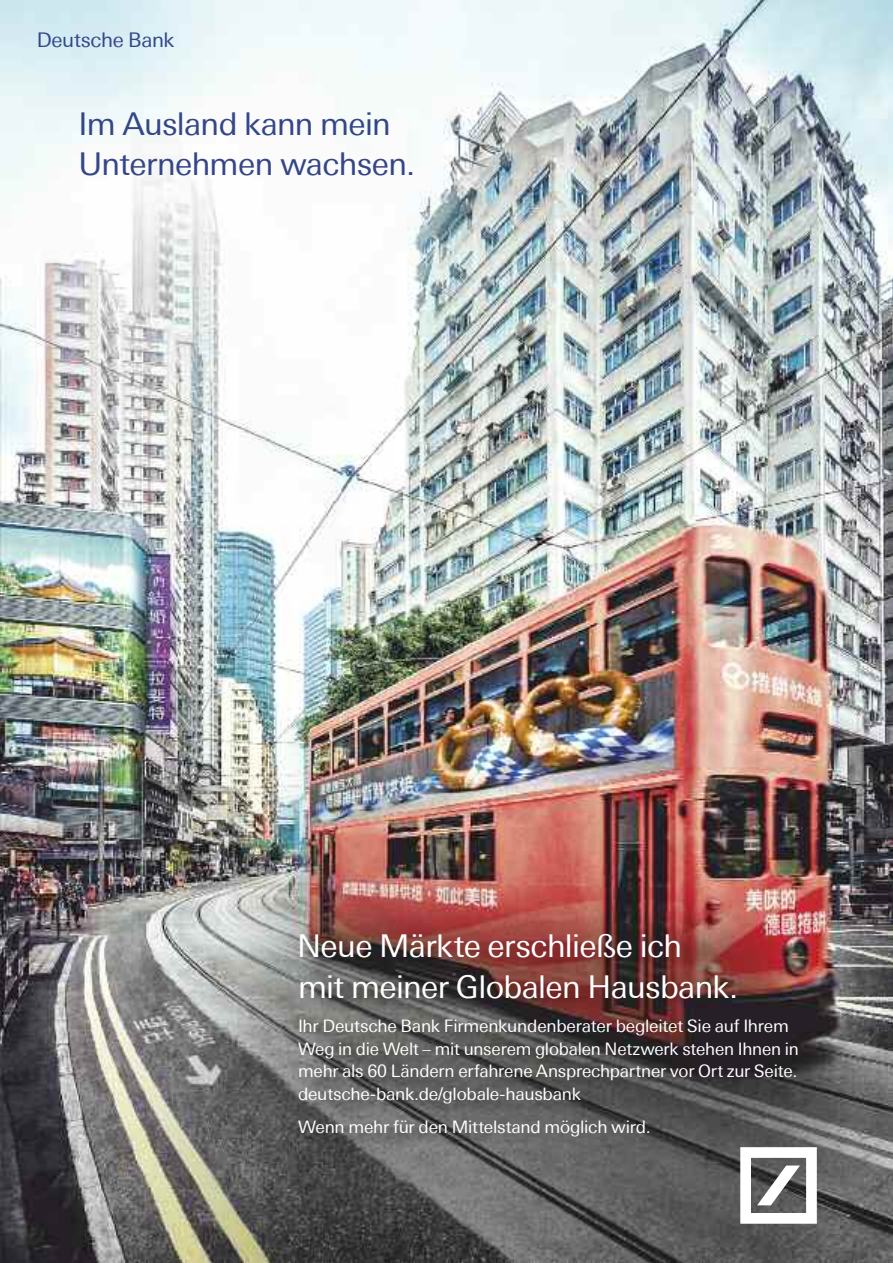
<style>
.page{position:relative;width:893px;height:1263px;background:#fff}
.page>*{position:absolute;margin:0;border:0;box-sizing:border-box;transform-origin:0 0}
.t1{font:31.5px/41px "Univers Deutsche Bank";letter-spacing:-.02em;color:#fff}
.t2{font:31.5px/41px "Univers Deutsche Bank";letter-spacing:-.02em;color:#344688}
.t3{font:20.25px "Univers Deutsche Bank";letter-spacing:-.015em;color:#344688}
.t4{font:17.25px/22.5px "Univers Deutsche Bank";letter-spacing:-.015em;color:#fff}
</style>
<div class="page">
<img style="left:0;top:0;width:893px;height:1263px">
<svg style="left:740px;top:1147px;width:77px;height:77px"></svg>
<p class="t3" style="left:37px;top:32px;width:139px">Deutsche Bank</p>
<h1 class="t2" style="left:79px;top:106px;width:338px">Im Ausland kann mein<br>Unternehmen wachsen.</h1>
<h1 class="t1" style="left:297px;top:929px;width:443px">Neue Märkte erschließe ich<br>mit meiner Globalen Hausbank.</h1>
<p class="t4" style="left:298px;top:1016px;width:502px">Ihr Deutsche Bank Firmenkundenberater begleitet Sie auf Ihrem Weg in die Welt – mit unserem globalen Netzwerk stehen Ihnen in mehr als 60 Ländern erfahrene Ansprechpartner vor Ort zur Seite. deutsche-bank.de/globale-hausbank</p>
<p class="t4" style="left:298px;top:1118px;width:354px">Wenn mehr für den Mittelstand möglich wird.</p>
</div>
